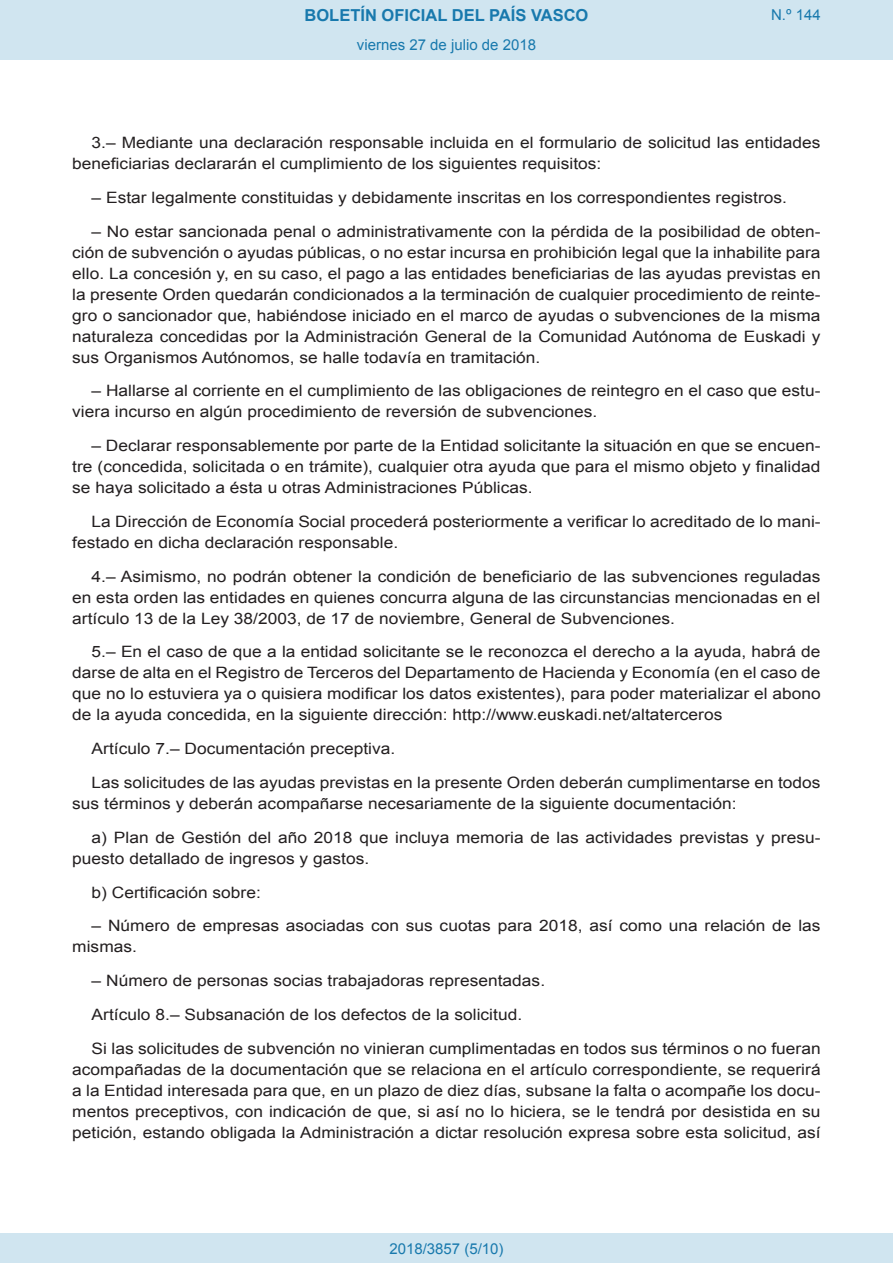
<style>
.page{position:relative;width:893px;height:1263px;background:#fff}
.page>*{position:absolute;margin:0;border:0;box-sizing:border-box;transform-origin:0 0}
.t1{font:700 16.5px "Arial";color:#1879ad}
.BOPVDetalle{font:15.6px/21px "Arial";color:#231f20;scale:1.11 1}
.Paginacion_Centro{font:15px "Arial";color:#1879ad}
</style>
<div class="page">
<div style="left:0;top:0;width:893px;height:60px;background:#d0e5f0"></div>
<div style="left:0;top:1233px;width:893px;height:30px;background:#d0e5f0"></div>
<p class="t1" style="left:305px;top:4px;width:285px">BOLETÍN OFICIAL DEL PAÍS VASCO</p>
<p class="Paginacion_Centro" style="left:357px;top:35px;width:181px">viernes 27 de julio de 2018</p>
<p class="Paginacion_Centro" style="left:771px;top:5px;width:51px">N.º 144</p>
<p class="BOPVDetalle" style="left:72px;top:132px;width:676px;text-indent:19px">3.– Mediante una declaración responsable incluida en el formulario de solicitud las entidades beneficiarias declararán el cumplimiento de los siguientes requisitos:</p>
<p class="BOPVDetalle" style="left:92px;top:187px;width:628px">– Estar legalmente constituidas y debidamente inscritas en los correspondientes registros.</p>
<p class="BOPVDetalle" style="left:72px;top:221px;width:676px;text-align:justify;text-indent:19px">– No estar sancionada penal o administrativamente con la pérdida de la posibilidad de obten&shy;ción de subvención o ayudas públicas, o no estar incursa en prohibición legal que la inhabilite para ello. La concesión y, en su caso, el pago a las entidades beneficiarias de las ayudas previstas en la presente Orden quedarán condicionados a la terminación de cualquier procedimiento de reinte&shy;gro o sancionador que, habiéndose iniciado en el marco de ayudas o subvenciones de la misma naturaleza concedidas por la Administración General de la Comunidad Autónoma de Euskadi y sus Organismos Autónomos, se halle todavía en tramitación.</p>
<p class="BOPVDetalle" style="left:72px;top:381px;width:676px;text-indent:19px">– Hallarse al corriente en el cumplimiento de las obligaciones de reintegro en el caso que estu&shy;viera incurso en algún procedimiento de reversión de subvenciones.</p>
<p class="BOPVDetalle" style="left:72px;top:435px;width:676px;text-align:justify;text-indent:19px">– Declarar responsablemente por parte de la Entidad solicitante la situación en que se encuen&shy;tre (concedida, solicitada o en trámite), cualquier otra ayuda que para el mismo objeto y finalidad se haya solicitado a ésta u otras Administraciones Públicas.</p>
<p class="BOPVDetalle" style="left:72px;top:511px;width:676px;text-indent:19px">La Dirección de Economía Social procederá posteriormente a verificar lo acreditado de lo mani&shy;festado en dicha declaración responsable.</p>
<p class="BOPVDetalle" style="left:72px;top:566px;width:676px;text-align:justify;text-indent:19px">4.– Asimismo, no podrán obtener la condición de beneficiario de las subvenciones reguladas en esta orden las entidades en quienes concurra alguna de las circunstancias mencionadas en el artículo 13 de la Ley 38/2003, de 17 de noviembre, General de Subvenciones.</p>
<p class="BOPVDetalle" style="left:72px;top:642px;width:676px;text-align:justify;text-indent:19px">5.– En el caso de que a la entidad solicitante se le reconozca el derecho a la ayuda, habrá de darse de alta en el Registro de Terceros del Departamento de Hacienda y Economía (en el caso de que no lo estuviera ya o quisiera modificar los datos existentes), para poder materializar el abono de la ayuda concedida, en la siguiente dirección: http://www.euskadi.net/altaterceros</p>
<p class="BOPVDetalle" style="left:92px;top:738px;width:275px">Artículo 7.– Documentación preceptiva.</p>
<p class="BOPVDetalle" style="left:72px;top:772px;width:676px;text-indent:19px">Las solicitudes de las ayudas previstas en la presente Orden deberán cumplimentarse en todos sus términos y deberán acompañarse necesariamente de la siguiente documentación:</p>
<p class="BOPVDetalle" style="left:72px;top:827px;width:676px;text-indent:19px">a) Plan de Gestión del año 2018 que incluya memoria de las actividades previstas y presu&shy;puesto detallado de ingresos y gastos.</p>
<p class="BOPVDetalle" style="left:92px;top:882px;width:154px">b) Certificación sobre:</p>
<p class="BOPVDetalle" style="left:72px;top:915px;width:676px;text-indent:19px">– Número de empresas asociadas con sus cuotas para 2018, así como una relación de las mismas.</p>
<p class="BOPVDetalle" style="left:92px;top:970px;width:410px">– Número de personas socias trabajadoras representadas.</p>
<p class="BOPVDetalle" style="left:92px;top:1004px;width:389px">Artículo 8.– Subsanación de los defectos de la solicitud.</p>
<p class="BOPVDetalle" style="left:72px;top:1038px;width:676px;text-align:justify;text-indent:19px">Si las solicitudes de subvención no vinieran cumplimentadas en todos sus términos o no fueran acompañadas de la documentación que se relaciona en el artículo correspondiente, se requerirá a la Entidad interesada para que, en un plazo de diez días, subsane la falta o acompañe los docu&shy;mentos preceptivos, con indicación de que, si así no lo hiciera, se le tendrá por desistida en su petición, estando obligada la Administración a dictar resolución expresa sobre esta solicitud, así</p>
<p class="Paginacion_Centro" style="left:389px;top:1238px;width:116px">2018/3857 (5/10)</p>
</div>
